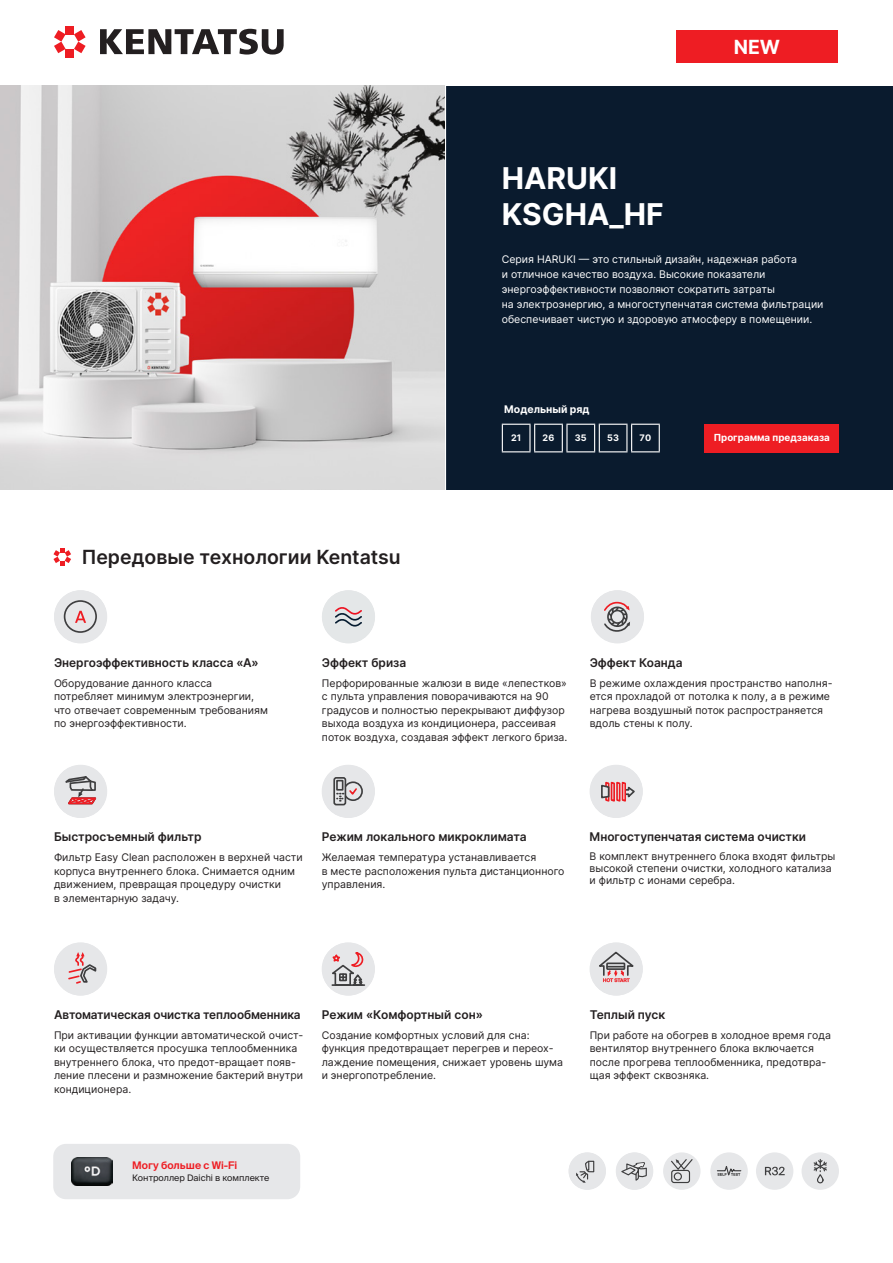
<style>
.page{position:relative;width:893px;height:1263px;background:#fff}
.page>*{position:absolute;margin:0;border:0;box-sizing:border-box;transform-origin:0 0}
.Заголовок_1{font:700 30px "Inter";color:#fff}
.Заголовок_2{font:600 19.5px "Inter";color:#231f20}
.NEW{font:700 19.5px "Inter";color:#fff}
.Заголовок_3{font:600 12px "Inter";color:#231f20}
.Text_технологии{font:10.5px/13.5px "Inter";color:#231f20}
.Текст_1__на_плашку___белый{font:10.5px/15px "Inter";color:#fff}
.t1{font:600 10.5px "Suisse Intl";color:#ee1d23}
.Text_технологии-2{font:700 10.5px "Inter";color:#fff}
.NEW-2{font:700 9.75px "Inter";color:#fff}
.t2{font:9px "Suisse Intl";color:#231f20}
.Технологии_заголовок{font:700 9px "Inter";letter-spacing:.025em;color:#fff}
</style>
<div class="page">
<svg style="left:100px;top:29px;width:184px;height:26px"></svg>
<div style="left:66px;top:26px;width:8px;height:8px;background:#ee1d23"></div>
<div style="left:66px;top:49px;width:8px;height:8px;background:#ee1d23"></div>
<svg style="left:54px;top:30px;width:12px;height:23px"></svg>
<svg style="left:74px;top:30px;width:12px;height:23px"></svg>
<div style="left:444px;top:86px;width:449px;height:404px;background:#0a1b2e"></div>
<svg style="left:53px;top:548px;width:18px;height:17px"></svg>
<div style="left:322px;top:942px;width:53px;height:53px;background:#e6e7e9;border-radius:50%"></div>
<svg style="left:331px;top:952px;width:35px;height:34px"></svg>
<hr style="left:332px;top:984px;width:32px;height:2px;background:#3e3e3f">
<div style="left:590px;top:942px;width:53px;height:53px;background:#e6e7e9;border-radius:50%"></div>
<svg style="left:599px;top:950px;width:38px;height:32px"></svg>
<div style="left:322px;top:765px;width:53px;height:53px;background:#e6e7e9;border-radius:50%"></div>
<div style="left:333px;top:777px;width:13px;height:28px;border:2px solid #3e3e3f;border-radius:2px"></div>
<div style="left:336px;top:780px;width:7px;height:11px;border:2px solid #3e3e3f"></div>
<svg style="left:337px;top:781px;width:26px;height:21px"></svg>
<div style="left:54px;top:942px;width:53px;height:53px;background:#e6e7e9;border-radius:50%"></div>
<svg style="left:68px;top:952px;width:29px;height:43px"></svg>
<div style="left:54px;top:590px;width:53px;height:53px;background:#e6e7e9;border-radius:50%"></div>
<svg style="left:75px;top:611px;width:11px;height:12px"></svg>
<div style="left:64px;top:600px;width:33px;height:33px;border:2px solid #3e3e3f;border-radius:50%"></div>
<div style="left:54px;top:765px;width:53px;height:53px;background:#e6e7e9;border-radius:50%"></div>
<svg style="left:65px;top:776px;width:32px;height:29px"></svg>
<hr style="left:443px;top:85px;width:3px;height:405px;background:#fff">
<svg style="left:502px;top:424px;width:158px;height:28px"></svg>
<div style="left:705px;top:424px;width:134px;height:28px;background:#ee1d23"></div>
<img style="left:0;top:86px;width:444px;height:404px">
<div style="left:322px;top:590px;width:53px;height:53px;background:#e4e7e8;border-radius:50%"></div>
<svg style="left:335px;top:607px;width:27px;height:19px"></svg>
<div style="left:591px;top:590px;width:53px;height:53px;background:#e6e7e9;border-radius:50%"></div>
<svg style="left:604px;top:601px;width:26px;height:31px"></svg>
<div style="left:590px;top:765px;width:53px;height:53px;background:#e6e7e9;border-radius:50%"></div>
<svg style="left:601px;top:781px;width:34px;height:21px"></svg>
<div style="left:616px;top:1152px;width:37px;height:38px;background:#e6e7e9;border-radius:50%"></div>
<svg style="left:621px;top:1162px;width:26px;height:19px"></svg>
<div style="left:569px;top:1152px;width:37px;height:38px;background:#e6e7e9;border-radius:50%"></div>
<svg style="left:576px;top:1160px;width:19px;height:23px"></svg>
<div style="left:756px;top:1152px;width:37px;height:38px;background:#e6e7e9;border-radius:50%"></div>
<svg style="left:765px;top:1167px;width:20px;height:8px"></svg>
<div style="left:663px;top:1152px;width:37px;height:38px;background:#e6e7e9;border-radius:50%"></div>
<div style="left:674px;top:1172px;width:8px;height:8px;border:1px solid #3e3e3f;border-radius:50%"></div>
<div style="left:671px;top:1170px;width:19px;height:13px;border:1px solid #3e3e3f;border-radius:2px"></div>
<svg style="left:671px;top:1159px;width:22px;height:12px"></svg>
<div style="left:710px;top:1152px;width:38px;height:38px;background:#e6e7e9;border-radius:50%"></div>
<svg style="left:717px;top:1166px;width:25px;height:10px"></svg>
<div style="left:801px;top:1152px;width:38px;height:38px;background:#e6e7e9;border-radius:50%"></div>
<svg style="left:813px;top:1159px;width:14px;height:25px"></svg>
<div style="left:676px;top:30px;width:162px;height:32px;background:#ee1d23"></div>
<div style="left:53px;top:1144px;width:247px;height:55px;background:#e6e7e9;border-radius:13px"></div>
<img style="left:72px;top:1157px;width:41px;height:28px">
<p class="Заголовок_1" style="left:502px;top:157px;width:117px">HARUKI</p>
<p class="Заголовок_1" style="left:502px;top:192px;width:164px">KSGHA_HF</p>
<p class="NEW" style="left:734px;top:33px;width:48px">NEW</p>
<p class="Текст_1__на_плашку___белый" style="left:502px;top:251px;width:323px">Серия HARUKI — это стильный дизайн, надежная работа<br>и отличное качество воздуха. Высокие показатели энергоэффективности позволяют сократить затраты<br>на электроэнергию, а многоступенчатая система фильтрации обеспечивает чистую и здоровую атмосферу в помещении.</p>
<p class="Text_технологии-2" style="left:504px;top:402px;width:87px">Модельный ряд</p>
<p class="Заголовок_2" style="left:82px;top:542px;width:320px">Передовые технологии Kentatsu</p>
<p class="Технологии_заголовок" style="left:511px;top:431px;width:12px">21</p>
<p class="Технологии_заголовок" style="left:543px;top:431px;width:13px">26</p>
<p class="Технологии_заголовок" style="left:575px;top:431px;width:13px">35</p>
<p class="Технологии_заголовок" style="left:607px;top:431px;width:13px">53</p>
<p class="Технологии_заголовок" style="left:640px;top:431px;width:13px">70</p>
<p class="NEW-2" style="left:714px;top:431px;width:118px">Программа предзаказа</p>
<p class="Заголовок_3" style="left:54px;top:653px;width:206px">Энергоэффективность класса «А»</p>
<p class="Text_технологии" style="left:54px;top:676px;width:160px">Оборудование данного класса</p>
<p class="Text_технологии" style="left:54px;top:689px;width:202px">потребляет минимум электроэнергии,</p>
<p class="Text_технологии" style="left:54px;top:703px;width:215px">что отвечает современным требованиям</p>
<p class="Text_технологии" style="left:54px;top:716px;width:134px">по энергоэффективности.</p>
<p class="Заголовок_3" style="left:322px;top:653px;width:86px">Эффект бриза</p>
<p class="Text_технологии" style="left:322px;top:676px;width:247px">Перфорированные жалюзи в виде «лепестков» с пульта управления поворачиваются на 90 градусов и полностью перекрывают диффузор выхода воздуха из кондиционера, рассеивая поток воздуха, создавая эффект легкого бриза.</p>
<p class="Заголовок_3" style="left:590px;top:653px;width:94px">Эффект Коанда</p>
<p class="Text_технологии" style="left:590px;top:676px;width:244px">В режиме охлаждения пространство наполня&shy;ется прохладой от потолка к полу, а в режиме нагрева воздушный поток распространяется вдоль стены к полу.</p>
<p class="Заголовок_3" style="left:54px;top:828px;width:149px">Быстросъемный фильтр</p>
<p class="Text_технологии" style="left:54px;top:850px;width:250px">Фильтр Easy Clean расположен в верхней части корпуса внутреннего блока. Снимается одним движением, превращая процедуру очистки<br>в элементарную задачу.</p>
<p class="Заголовок_3" style="left:322px;top:828px;width:206px">Режим локального микроклимата</p>
<p class="Text_технологии" style="left:322px;top:850px;width:216px">Желаемая температура устанавливается</p>
<p class="Text_технологии" style="left:322px;top:864px;width:244px">в месте расположения пульта дистанционного</p>
<p class="Text_технологии" style="left:322px;top:877px;width:65px">управления.</p>
<p class="Заголовок_3" style="left:590px;top:828px;width:218px">Многоступенчатая система очистки</p>
<p class="Text_технологии" style="left:590px;top:849px;width:247px;line-height:12px">В комплект внутреннего блока входят фильтры высокой степени очистки, холодного катализа и фильтр с ионами серебра.</p>
<p class="Заголовок_3" style="left:54px;top:1006px;width:248px">Автоматическая очистка теплообменника</p>
<p class="Text_технологии" style="left:54px;top:1028px;width:251px">При активации функции автоматической очист&shy;ки осуществляется просушка теплообменника внутреннего блока, что предот-вращает появ&shy;ление плесени и размножение бактерий внутри кондиционера.</p>
<p class="Заголовок_3" style="left:322px;top:1006px;width:163px">Режим «Комфортный сон»</p>
<p class="Text_технологии" style="left:322px;top:1028px;width:243px">Создание комфортных условий для сна: функция предотвращает перегрев и переох&shy;лаждение помещения, снижает уровень шума и энергопотребление.</p>
<p class="t1" style="left:132px;top:1159px;width:106px">Могу больше с Wi-Fi</p>
<p class="t2" style="left:132px;top:1172px;width:139px">Контроллер Daichi в комплекте</p>
<p class="Заголовок_3" style="left:590px;top:1006px;width:77px">Теплый пуск</p>
<p class="Text_технологии" style="left:590px;top:1028px;width:243px">При работе на обогрев в холодное время года</p>
<p class="Text_технологии" style="left:590px;top:1041px;width:226px">вентилятор внутреннего блока включается</p>
<p class="Text_технологии" style="left:590px;top:1055px;width:238px">после прогрева теплообменника, предотвра&shy;щая эффект сквозняка.</p>
</div>
